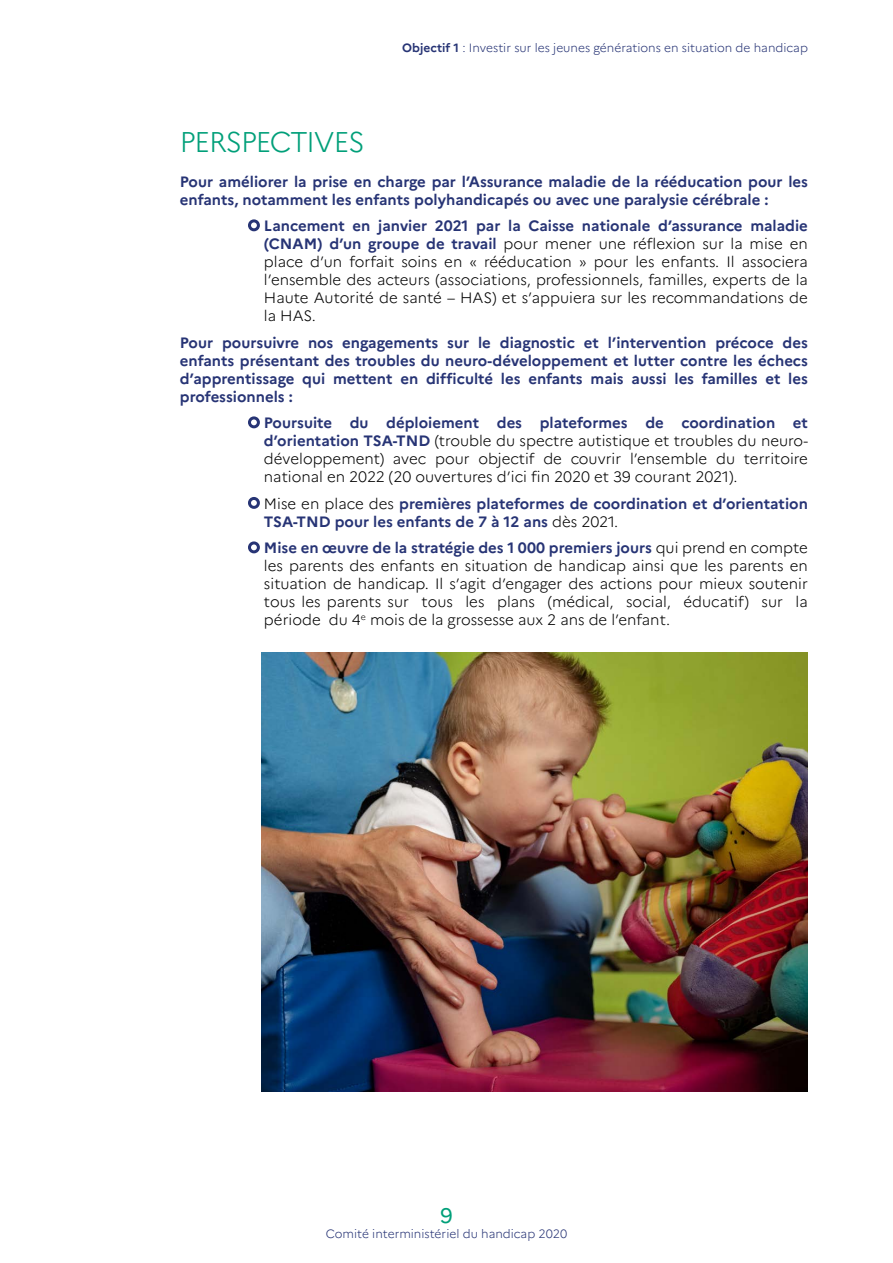
<style>
.page{position:relative;width:893px;height:1263px;background:#fff}
.page>*{position:absolute;margin:0;border:0;box-sizing:border-box;transform-origin:0 0}
.t1{font:300 28.5px "Marianne";letter-spacing:-.04em;color:#009f79}
.t2{font:21px "Marianne";color:#009f79}
.t3{font:300 15px/18px "Marianne";color:#000;text-align:justify}
.t4{font:700 15px/18px "Marianne";color:#273475}
.t5{font:300 12px "Marianne";color:#273475}
.s1{font-weight:700}
.s2{font-weight:700;color:#273475}
.s3{font-weight:300;color:#000}
</style>
<div class="page">
<div style="left:248px;top:219px;width:12px;height:12px;border:3px solid #273475;border-radius:50%"></div>
<div style="left:248px;top:416px;width:12px;height:12px;border:3px solid #273475;border-radius:50%"></div>
<div style="left:248px;top:497px;width:12px;height:12px;border:3px solid #273475;border-radius:50%"></div>
<div style="left:248px;top:541px;width:12px;height:12px;border:3px solid #273475;border-radius:50%"></div>
<img style="left:261px;top:653px;width:547px;height:438px">
<p class="t5" style="left:402px;top:40px;width:407px"><span class="s1">Objectif 1</span> : Investir sur les jeunes générations en situation de handicap</p>
<h4 class="t1" style="left:180px;top:124px;width:187px">PERSPECTIVES</h4>
<p class="t4" style="left:180px;top:172px;width:629px">Pour améliorer la prise en charge par l’Assurance maladie de la rééducation pour les enfants, notamment les enfants polyhandicapés ou avec une paralysie cérébrale :</p>
<p class="t3" style="left:264px;top:217px;width:545px"><span class="s2">Lancement en janvier 2021 par la Caisse nationale d’assurance maladie (CNAM) d’un groupe de travail</span> pour mener une réflexion sur la mise en place d’un forfait soins en « rééducation » pour les enfants. Il associera l’ensemble des acteurs (associations, professionnels, familles, experts de la Haute Autorité de santé – HAS) et s’appuiera sur les recommandations de la HAS.</p>
<p class="t4" style="left:180px;top:333px;width:629px;text-align:justify">Pour poursuivre nos engagements sur le diagnostic et l’intervention précoce des enfants présentant des troubles du neuro-développement et lutter contre les échecs d’apprentissage qui mettent en difficulté les enfants mais aussi les familles et les professionnels :</p>
<p class="t3" style="left:264px;top:414px;width:546px"><span class="s2">Poursuite du déploiement des plateformes de coordination et d’orientation TSA-TND</span> (trouble du spectre autistique et troubles du neuro&shy;développement) avec pour objectif de couvrir l’ensemble du territoire national en 2022 (20 ouvertures d’ici fin 2020 et 39 courant 2021).</p>
<p class="t4" style="left:264px;top:494px;width:545px"><span class="s3">Mise en place des</span> premières plateformes de coordination et d’orientation<br>TSA-TND pour les enfants de 7 à 12 ans <span class="s3">dès 2021.</span></p>
<p class="t3" style="left:264px;top:539px;width:545px"><span class="s2">Mise en œuvre de la stratégie des 1 000 premiers jours</span> qui prend en compte les parents des enfants en situation de handicap ainsi que les parents en situation de handicap. Il s’agit d’engager des actions pour mieux soutenir tous les parents sur tous les plans (médical, social, éducatif) sur la période du 4<sup>e</sup> mois de la grossesse aux 2 ans de l’enfant.</p>
<p class="t2" style="left:440px;top:1203px;width:14px">9</p>
<p class="t5" style="left:326px;top:1227px;width:243px">Comité interministériel du handicap 2020</p>
</div>
